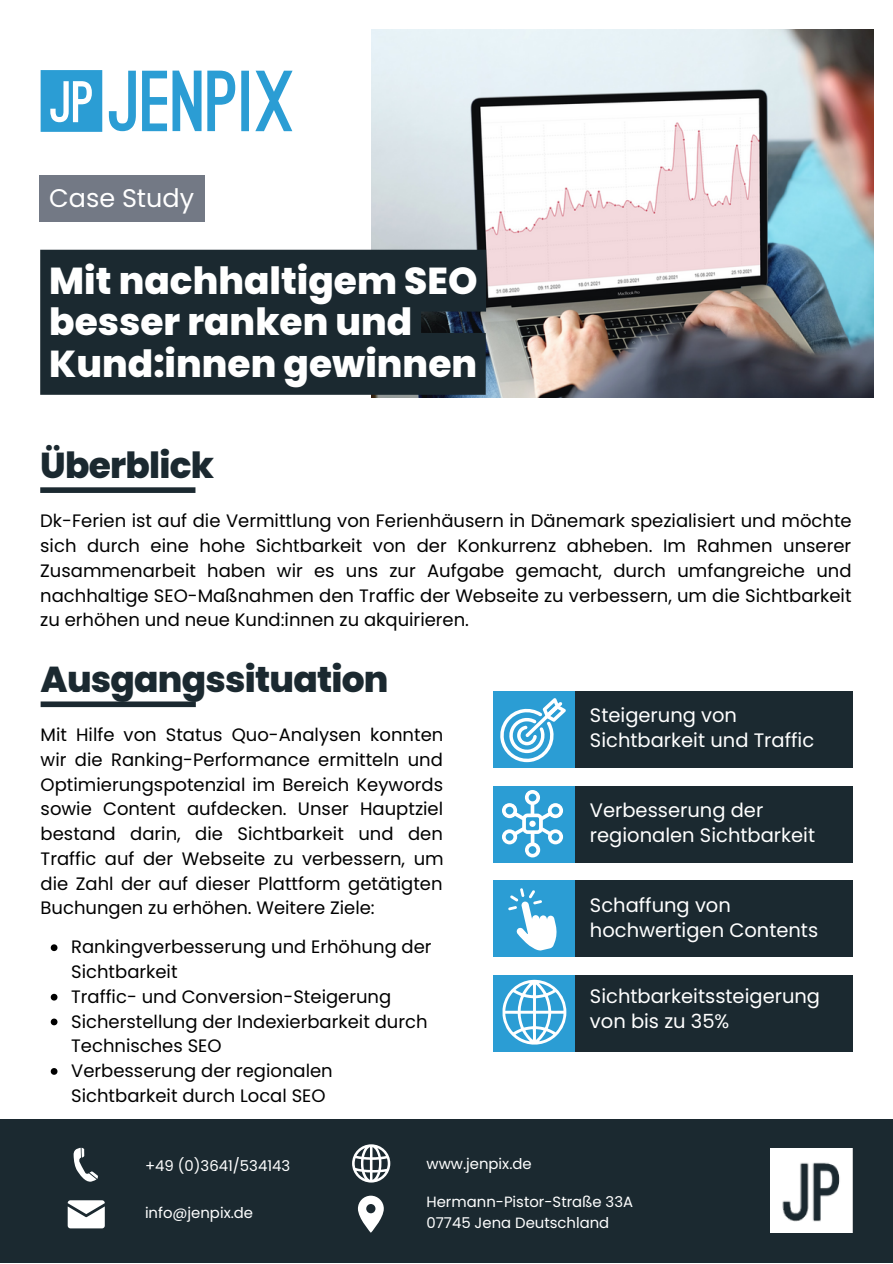
<style>
.page{position:relative;width:893px;height:1264px;background:#fff}
.page>*{position:absolute;margin:0;border:0;box-sizing:border-box;transform-origin:0 0}
.t1{font:800 37.5px/41.5px "Poppins";color:#fff}
.t2{font:800 36px "Poppins";letter-spacing:-.02em;color:#1b2930}
.t3{font:25.5px "Poppins";color:#fff}
.t4{font:19.5px/24.8px "Poppins";color:#fff}
.t5{font:18px/24.8px "Poppins";color:#000}
.t6{font:14.85px "Poppins";color:#fff}
</style>
<div class="page">
<div style="left:40px;top:487px;width:155px;height:6px;background:#1b2930"></div>
<div style="left:0;top:1119px;width:892px;height:143px;background:#1b2930"></div>
<svg style="left:73px;top:1147px;width:25px;height:35px"></svg>
<svg style="left:68px;top:1200px;width:37px;height:28px"></svg>
<svg style="left:352px;top:1144px;width:38px;height:38px"></svg>
<svg style="left:358px;top:1195px;width:26px;height:37px"></svg>
<img style="left:770px;top:1148px;width:82px;height:83px">
<div style="left:41px;top:701px;width:155px;height:6px;background:#1b2930"></div>
<svg style="left:51px;top:944px;width:6px;height:7px"></svg>
<svg style="left:51px;top:993px;width:6px;height:7px"></svg>
<svg style="left:51px;top:1018px;width:6px;height:7px"></svg>
<svg style="left:51px;top:1068px;width:6px;height:6px"></svg>
<img style="left:371px;top:30px;width:502px;height:368px">
<div style="left:40px;top:250px;width:446px;height:145px;background:#1b2930"></div>
<svg style="left:41px;top:70px;width:251px;height:62px"></svg>
<div style="left:39px;top:175px;width:165px;height:46px;background:#737985"></div>
<div style="left:493px;top:691px;width:359px;height:76px;background:#2b9dd4"></div>
<div style="left:575px;top:691px;width:277px;height:76px;background:#1b2930"></div>
<svg style="left:500px;top:698px;width:65px;height:64px"></svg>
<div style="left:493px;top:785px;width:359px;height:77px;background:#2b9dd4"></div>
<div style="left:575px;top:785px;width:277px;height:77px;background:#1b2930"></div>
<svg style="left:502px;top:790px;width:61px;height:67px"></svg>
<div style="left:493px;top:880px;width:359px;height:76px;background:#2b9dd4"></div>
<div style="left:575px;top:880px;width:277px;height:76px;background:#1b2930"></div>
<svg style="left:508px;top:888px;width:48px;height:62px"></svg>
<div style="left:493px;top:974px;width:359px;height:77px;background:#2b9dd4"></div>
<div style="left:575px;top:974px;width:277px;height:77px;background:#1b2930"></div>
<svg style="left:502px;top:979px;width:64px;height:66px"></svg>
<p class="t3" style="left:49px;top:181px;width:146px">Case Study</p>
<p class="t1" style="left:49px;top:260px;width:430px">Mit nachhaltigem SEO</p>
<p class="t1" style="left:49px;top:301px;width:429px">besser ranken und<br>Kund:innen gewinnen</p>
<p class="t2" style="left:40px;top:440px;width:175px">Überblick</p>
<p class="t5" style="left:40px;top:508px;width:812px;text-align:justify">Dk-Ferien ist auf die Vermittlung von Ferienhäusern in Dänemark spezialisiert und möchte sich durch eine hohe Sichtbarkeit von der Konkurrenz abheben. Im Rahmen unserer Zusammenarbeit haben wir es uns zur Aufgabe gemacht, durch umfangreiche und nachhaltige SEO-Maßnahmen den Traffic der Webseite zu verbessern, um die Sichtbarkeit zu erhöhen und neue Kund:innen zu akquirieren.</p>
<p class="t2" style="left:41px;top:654px;width:349px">Ausgangssituation</p>
<p class="t5" style="left:41px;top:722px;width:404px;text-align:justify">Mit Hilfe von Status Quo-Analysen konnten wir die Ranking-Performance ermitteln und Optimierungspotenzial im Bereich Keywords sowie Content aufdecken. Unser Hauptziel bestand darin, die Sichtbarkeit und den Traffic auf der Webseite zu verbessern, um die Zahl der auf dieser Plattform getätigten Buchungen zu erhöhen. Weitere Ziele:</p>
<p class="t5" style="left:71px;top:934px;width:362px">Rankingverbesserung und Erhöhung der<br>Sichtbarkeit</p>
<p class="t5" style="left:71px;top:984px;width:321px">Traffic- und Conversion-Steigerung</p>
<p class="t5" style="left:71px;top:1008px;width:358px">Sicherstellung der Indexierbarkeit durch<br>Technisches SEO</p>
<p class="t5" style="left:71px;top:1058px;width:263px">Verbesserung der regionalen<br>Sichtbarkeit durch Local SEO</p>
<p class="t4" style="left:590px;top:703px;width:226px">Steigerung von<br>Sichtbarkeit und Traffic</p>
<p class="t4" style="left:590px;top:798px;width:227px">Verbesserung der regionalen Sichtbarkeit</p>
<p class="t4" style="left:590px;top:892px;width:230px">Schaffung von hochwertigen Contents</p>
<p class="t4" style="left:590px;top:983px;width:232px">Sichtbarkeitssteigerung von bis zu 35%</p>
<p class="t6" style="left:145px;top:1154px;width:147px">+49 (0)3641/534143</p>
<p class="t6" style="left:145px;top:1202px;width:110px">info@jenpix.de</p>
<p class="t6" style="left:426px;top:1153px;width:107px">www.jenpix.de</p>
<p class="t6" style="left:426px;top:1191px;width:208px">Hermann-Pistor-Straße 33A</p>
<p class="t6" style="left:426px;top:1211px;width:184px">07745 Jena Deutschland</p>
</div>
